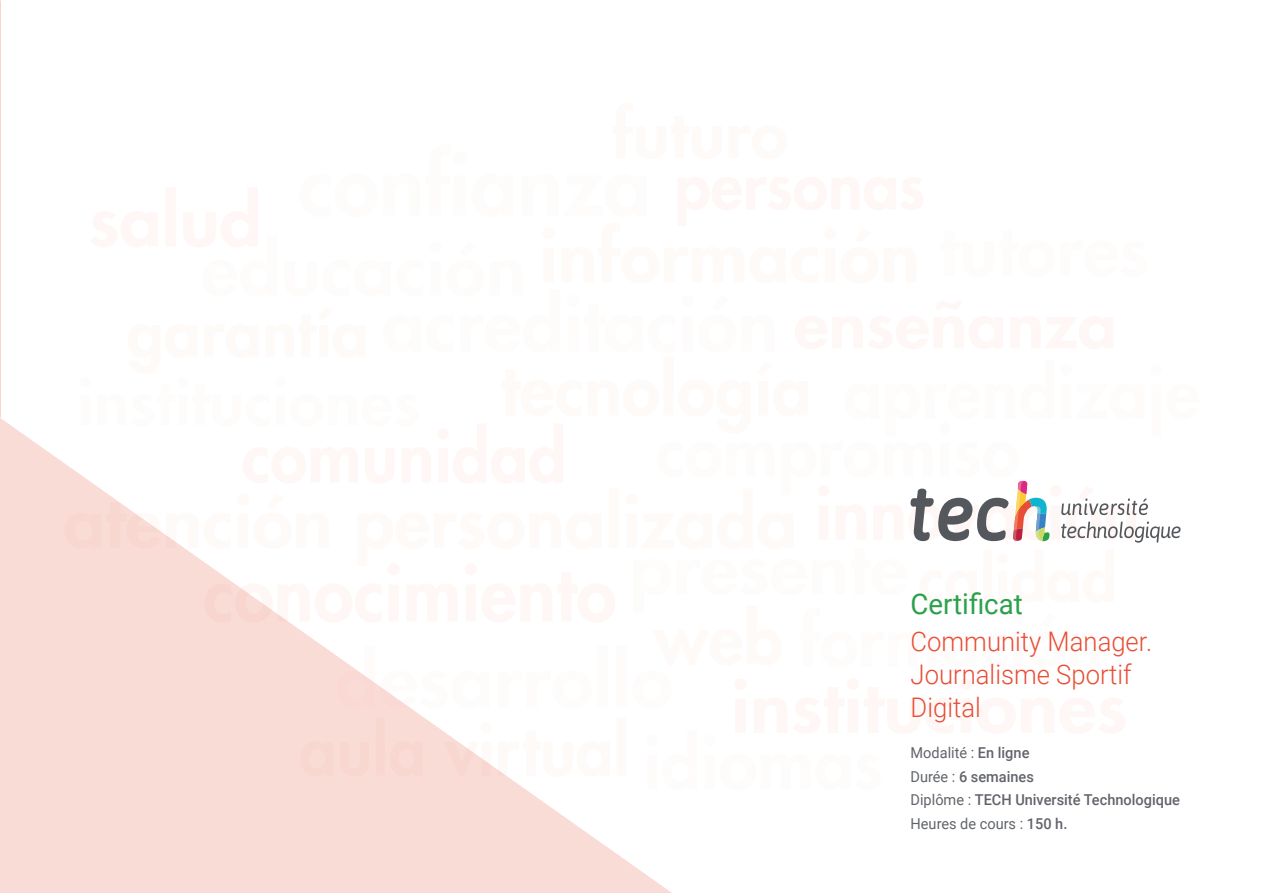
<style>
.page{position:relative;width:1263px;height:893px;background:#fff}
.page>*{position:absolute;margin:0;border:0;box-sizing:border-box;transform-origin:0 0}
.t1{font:28.5px "Roboto";color:#2ca14b}
.t2{font:300 27px/33px "Roboto";color:#e94d35;scale:.95 1}
.t3{font:500 15px/23.7px "Roboto";color:#61646a}
.s1{font-weight:400}
</style>
<div class="page">
<svg style="left:0;top:418px;width:672px;height:475px;background:#fadfda"></svg>
<svg style="left:64px;top:418px;width:1117px;height:372px"></svg>
<h1 class="t1" style="left:910px;top:584px;width:114px">Certificat</h1>
<h2 class="t2" style="left:910px;top:624px;width:256px">Community Manager.<br>Journalisme Sportif<br>Digital</h2>
<p class="t3" style="left:910px;top:740px;width:271px"><span class="s1">Modalité :</span> En ligne<br><span class="s1">Durée :</span> 6 semaines<br><span class="s1">Diplôme :</span> TECH Université Technologique<br><span class="s1">Heures de cours :</span> 150 h.</p>
</div>
